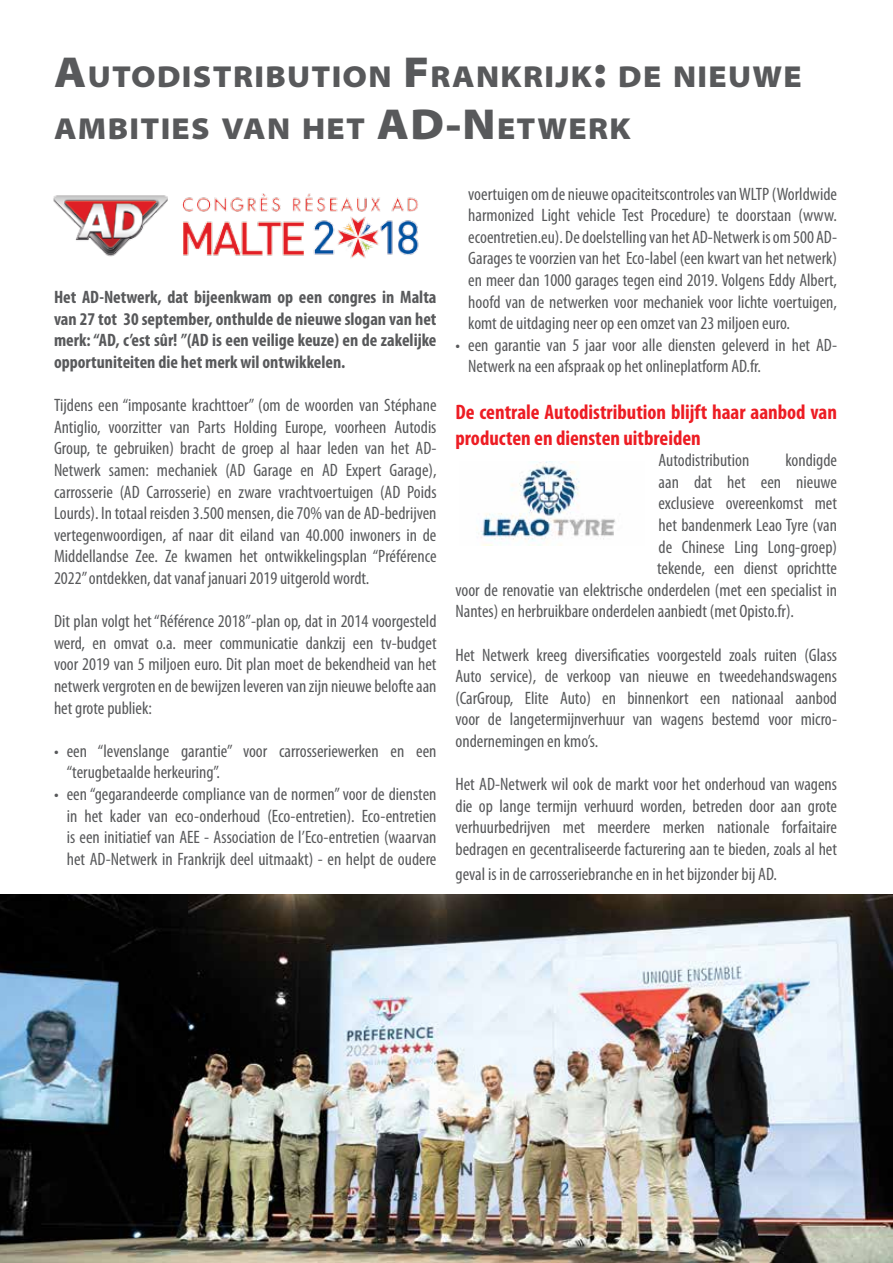
<style>
.page{position:relative;width:893px;height:1263px;background:#fff}
.page>*{position:absolute;margin:0;border:0;box-sizing:border-box;transform-origin:0 0}
.t1{font:900 semi-expanded 30.45px/52.2px "Myriad Pro";letter-spacing:.045em;color:#58595b}
.t2{font:700 condensed 21px/25.2px "Myriad Pro";color:#ed1d24}
.t3{font:condensed 18px/21.6px "Myriad Pro";color:#58595b;text-align:justify}
.t4{font:700 condensed 18px/21.6px "Myriad Pro";color:#58595b;text-align:justify}
.s1{font-size:43.5px}
</style>
<div class="page">
<img style="left:53px;top:193px;width:366px;height:65px">
<img style="left:0;top:894px;width:893px;height:369px">
<img style="left:476px;top:461px;width:140px;height:84px">
<h1 class="t1" style="left:54px;top:51px;width:749px"><span class="s1">A</span>UTODISTRIBUTION <span class="s1">F</span>RANKRIJK<span class="s1">:</span> DE NIEUWE<br>AMBITIES VAN HET <span class="s1">AD-N</span> ETWERK</h1>
<p class="t4" style="left:54px;top:286px;width:384px">Het AD-Netwerk, dat bijeenkwam op een congres in Malta van 27 tot 30 september, onthulde de nieuwe slogan van het merk: “AD, c’est sûr! ”(AD is een veilige keuze) en de zakelijke opportuniteiten die het merk wil ontwikkelen.</p>
<p class="t3" style="left:54px;top:394px;width:384px">Tijdens een “imposante krachttoer” (om de woorden van Stéphane Antiglio, voorzitter van Parts Holding Europe, voorheen Autodis Group, te gebruiken) bracht de groep al haar leden van het AD-Netwerk samen: mechaniek (AD Garage en AD Expert Garage), carrosserie (AD Carrosserie) en zware vrachtvoertuigen (AD Poids Lourds). In totaal reisden 3.500 mensen, die 70% van de AD-bedrijven vertegenwoordigen, af naar dit eiland van 40.000 inwoners in de Middellandse Zee. Ze kwamen het ontwikkelingsplan “Préférence 2022” ontdekken, dat vanaf januari 2019 uitgerold wordt.</p>
<p class="t3" style="left:54px;top:610px;width:384px">Dit plan volgt het “Référence 2018”-plan op, dat in 2014 voorgesteld werd, en omvat o.a. meer communicatie dankzij een tv-budget voor 2019 van 5 miljoen euro. Dit plan moet de bekendheid van het netwerk vergroten en de bewijzen leveren van zijn nieuwe belofte aan het grote publiek:</p>
<p class="t3" style="left:67px;top:740px;width:371px;text-indent:-13px">• een “levenslange garantie” voor carrosseriewerken en een “terugbetaalde herkeuring”.</p>
<p class="t3" style="left:67px;top:783px;width:371px;text-indent:-13px">• een “gegarandeerde compliance van de normen” voor de diensten in het kader van eco-onderhoud (Eco-entretien). Eco-entretien is een initiatief van AEE - Association de l’Eco-entretien (waarvan het AD-Netwerk in Frankrijk deel uitmaakt) - en helpt de oudere</p>
<p class="t3" style="left:468px;top:183px;width:370px">voertuigen om de nieuwe opaciteitscontroles van WLTP (Worldwide harmonized Light vehicle Test Procedure) te doorstaan (www. ecoentretien.eu). De doelstelling van het AD-Netwerk is om 500 AD-Garages te voorzien van het Eco-label (een kwart van het netwerk) en meer dan 1000 garages tegen eind 2019. Volgens Eddy Albert, hoofd van de netwerken voor mechaniek voor lichte voertuigen, komt de uitdaging neer op een omzet van 23 miljoen euro.</p>
<p class="t3" style="left:468px;top:334px;width:370px;text-indent:-13px">• een garantie van 5 jaar voor alle diensten geleverd in het AD-<br>Netwerk na een afspraak op het onlineplatform AD.fr.</p>
<p class="t2" style="left:455px;top:399px;width:383px">De centrale Autodistribution blijft haar aanbod van producten en diensten uitbreiden</p>
<p class="t3" style="left:658px;top:449px;width:92px">Autodistribution</p>
<p class="t3" style="left:785px;top:449px;width:53px">kondigde</p>
<p class="t3" style="left:658px;top:471px;width:180px">aan dat het een nieuwe</p>
<p class="t3" style="left:658px;top:492px;width:180px">exclusieve overeenkomst met</p>
<p class="t3" style="left:658px;top:514px;width:180px">het bandenmerk Leao Tyre (van</p>
<p class="t3" style="left:658px;top:535px;width:180px">de Chinese Ling Long-groep)</p>
<p class="t3" style="left:657px;top:557px;width:181px">tekende, een dienst oprichtte</p>
<p class="t3" style="left:455px;top:579px;width:383px">voor de renovatie van elektrische onderdelen (met een specialist in</p>
<p class="t3" style="left:455px;top:600px;width:340px">Nantes) en herbruikbare onderdelen aanbiedt (met Opisto.fr).</p>
<p class="t3" style="left:455px;top:643px;width:383px">Het Netwerk kreeg diversificaties voorgesteld zoals ruiten (Glass Auto service), de verkoop van nieuwe en tweedehandswagens (CarGroup, Elite Auto) en binnenkort een nationaal aanbod voor de langetermijnverhuur van wagens bestemd voor micro&shy;ondernemingen en kmo’s.</p>
<p class="t3" style="left:455px;top:773px;width:383px">Het AD-Netwerk wil ook de markt voor het onderhoud van wagens die op lange termijn verhuurd worden, betreden door aan grote verhuurbedrijven met meerdere merken nationale forfaitaire bedragen en gecentraliseerde facturering aan te bieden, zoals al het</p>
<p class="t3" style="left:455px;top:863px;width:323px">geval is in de carrosseriebranche en in het bijzonder bij AD.</p>
</div>
